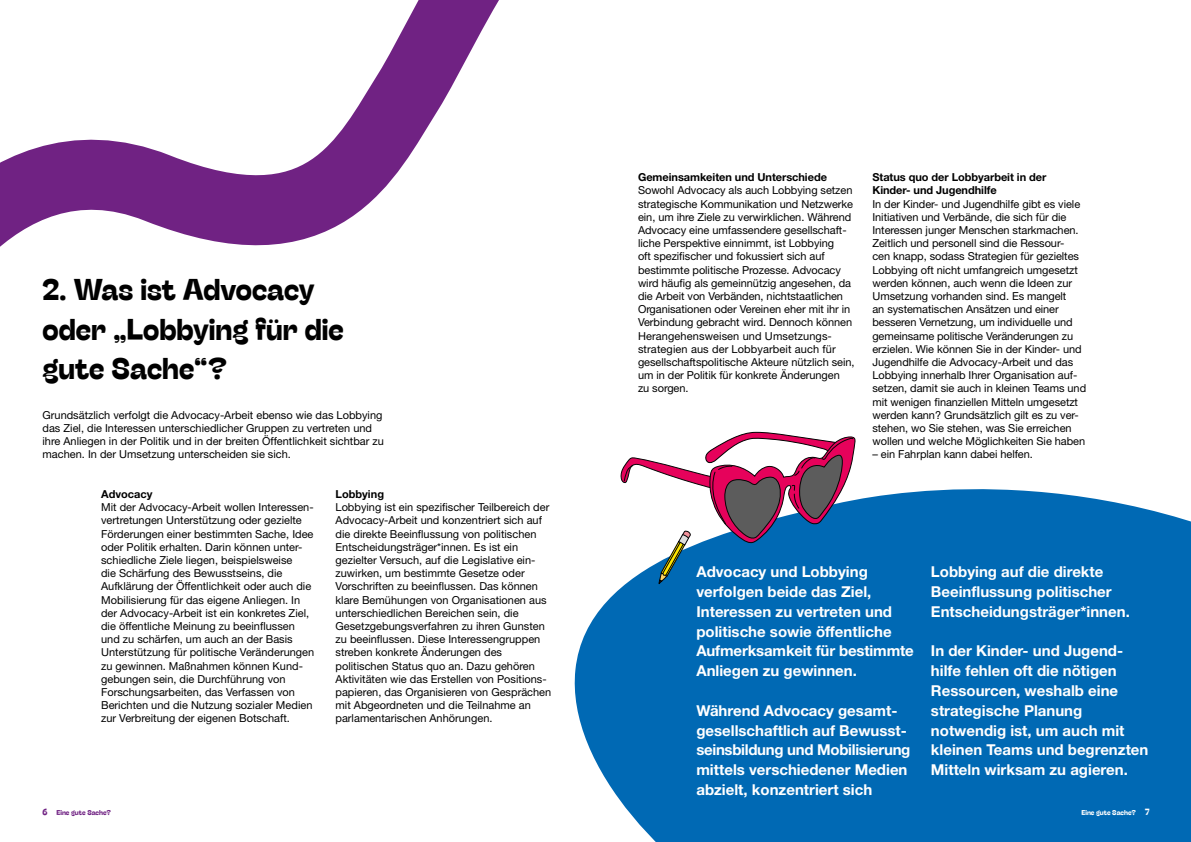
<style>
.page{position:relative;width:1191px;height:842px;background:#fff}
.page>*{position:absolute;margin:0;border:0;box-sizing:border-box;transform-origin:0 0}
.t1{font:700 30px/39.6px "Stinger";color:#000}
.t2{font:700 15px/19.8px "Helvetica Neue LT Pro";color:#fff}
.t3{font:11px/13.2px "Helvetica Neue LT Pro";color:#000}
.t4{font:700 11px/13.2px "Helvetica Neue LT Pro";letter-spacing:-.005em;color:#000}
.t5{font:700 7px "Stinger";color:#702283}
.t6{font:700 7px "Stinger";color:#fff}
.s1{font-size:9px}
</style>
<div class="page">
<div style="left:574px;top:489px;width:617px;height:353px;background:#0069b4"></div>
<svg style="left:619px;top:432px;width:237px;height:155px"></svg>
<svg style="left:0;top:0;width:499px;height:247px"></svg>
<h1 class="t1" style="left:43px;top:270px;width:303px">2. Was ist Advocacy oder „Lobbying für die gute Sache“?</h1>
<p class="t3" style="left:43px;top:408px;width:343px">Grundsätzlich verfolgt die Advocacy-Arbeit ebenso wie das Lobbying das Ziel, die Interessen unterschiedlicher Gruppen zu vertreten und ihre Anliegen in der Politik und in der breiten Öffentlichkeit sichtbar zu machen. In der Umsetzung unterscheiden sie sich.</p>
<p class="t4" style="left:101px;top:487px;width:53px">Advocacy</p>
<p class="t3" style="left:101px;top:500px;width:215px">Mit der Advocacy-Arbeit wollen Interessen&shy;vertretungen Unterstützung oder gezielte Förderungen einer bestimmten Sache, Idee oder Politik erhalten. Darin können unter&shy;schiedliche Ziele liegen, beispielsweise<br>die Schärfung des Bewusstseins, die Aufklärung der Öffentlichkeit oder auch die Mobilisierung für das eigene Anliegen. In der Advocacy-Arbeit ist ein konkretes Ziel, die öffentliche Meinung zu beeinflussen und zu schärfen, um auch an der Basis Unterstützung für politische Veränderungen zu gewinnen. Maßnahmen können Kund&shy;gebungen sein, die Durchführung von Forschungsarbeiten, das Verfassen von Berichten und die Nutzung sozialer Medien zur Verbreitung der eigenen Botschaft.</p>
<p class="t4" style="left:335px;top:487px;width:50px">Lobbying</p>
<p class="t3" style="left:335px;top:500px;width:217px">Lobbying ist ein spezifischer Teilbereich der Advocacy-Arbeit und konzentriert sich auf die direkte Beeinflussung von politischen Entscheidungsträger*innen. Es ist ein gezielter Versuch, auf die Legislative ein&shy;zuwirken, um bestimmte Gesetze oder Vorschriften zu beeinflussen. Das können klare Bemühungen von Organisationen aus unterschiedlichen Bereichen sein, die Gesetzgebungsverfahren zu ihren Gunsten zu beeinflussen. Diese Interessengruppen streben konkrete Änderungen des politischen Status quo an. Dazu gehören Aktivitäten wie das Erstellen von Positions&shy;papieren, das Organisieren von Gesprächen mit Abgeordneten und die Teilnahme an parlamentarischen Anhörungen.</p>
<p class="t5" style="left:43px;top:809px;width:70px"><span class="s1">6</span> Eine gute Sache?</p>
<p class="t4" style="left:638px;top:170px;width:190px">Gemeinsamkeiten und Unterschiede</p>
<p class="t3" style="left:638px;top:184px;width:218px">Sowohl Advocacy als auch Lobbying setzen strategische Kommunikation und Netzwerke ein, um ihre Ziele zu verwirklichen. Während Advocacy eine umfassendere gesellschaft&shy;liche Perspektive einnimmt, ist Lobbying<br>oft spezifischer und fokussiert sich auf bestimmte politische Prozesse. Advocacy wird häufig als gemeinnützig angesehen, da die Arbeit von Verbänden, nichtstaatlichen Organisationen oder Vereinen eher mit ihr in Verbindung gebracht wird. Dennoch können Herangehensweisen und Umsetzungs&shy;strategien aus der Lobbyarbeit auch für gesellschaftspolitische Akteure nützlich sein, um in der Politik für konkrete Änderungen<br>zu sorgen.</p>
<p class="t4" style="left:872px;top:170px;width:175px">Status quo der Lobbyarbeit in der<br>Kinder- und Jugendhilfe</p>
<p class="t3" style="left:872px;top:197px;width:215px">In der Kinder- und Jugendhilfe gibt es viele Initiativen und Verbände, die sich für die Interessen junger Menschen starkmachen.<br>Zeitlich und personell sind die Ressour-<br>cen knapp, sodass Strategien für gezieltes Lobbying oft nicht umfangreich umgesetzt werden können, auch wenn die Ideen zur Umsetzung vorhanden sind. Es mangelt<br>an systematischen Ansätzen und einer besseren Vernetzung, um individuelle und gemeinsame politische Veränderungen zu erzielen. Wie können Sie in der Kinder- und Jugendhilfe die Advocacy-Arbeit und das Lobbying innerhalb Ihrer Organisation auf&shy;setzen, damit sie auch in kleinen Teams und mit wenigen finanziellen Mitteln umgesetzt werden kann? Grundsätzlich gilt es zu ver&shy;stehen, wo Sie stehen, was Sie erreichen wollen und welche Möglichkeiten Sie haben</p>
<p class="t3" style="left:872px;top:448px;width:162px">– ein Fahrplan kann dabei helfen.</p>
<h2 class="t2" style="left:696px;top:562px;width:219px">Advocacy und Lobbying verfolgen beide das Ziel,<br>Interessen zu vertreten und politische sowie öffentliche<br>Aufmerksamkeit für bestimmte<br>Anliegen zu gewinnen.</h2>
<h2 class="t2" style="left:696px;top:700px;width:215px">Während Advocacy gesamt&shy;gesellschaftlich auf Bewusst&shy;seinsbildung und Mobilisierung mittels verschiedener Medien abzielt, konzentriert sich</h2>
<h2 class="t2" style="left:931px;top:562px;width:200px">Lobbying auf die direkte<br>Beeinflussung politischer<br>Entscheidungsträger*innen.</h2>
<h2 class="t2" style="left:931px;top:641px;width:219px">In der Kinder- und Jugend&shy;hilfe fehlen oft die nötigen<br>Ressourcen, weshalb eine strategische Planung notwendig ist, um auch mit kleinen Teams und begrenzten<br>Mitteln wirksam zu agieren.</h2>
<p class="t6" style="left:1081px;top:809px;width:69px">Eine gute Sache? <span class="s1">7</span></p>
</div>
